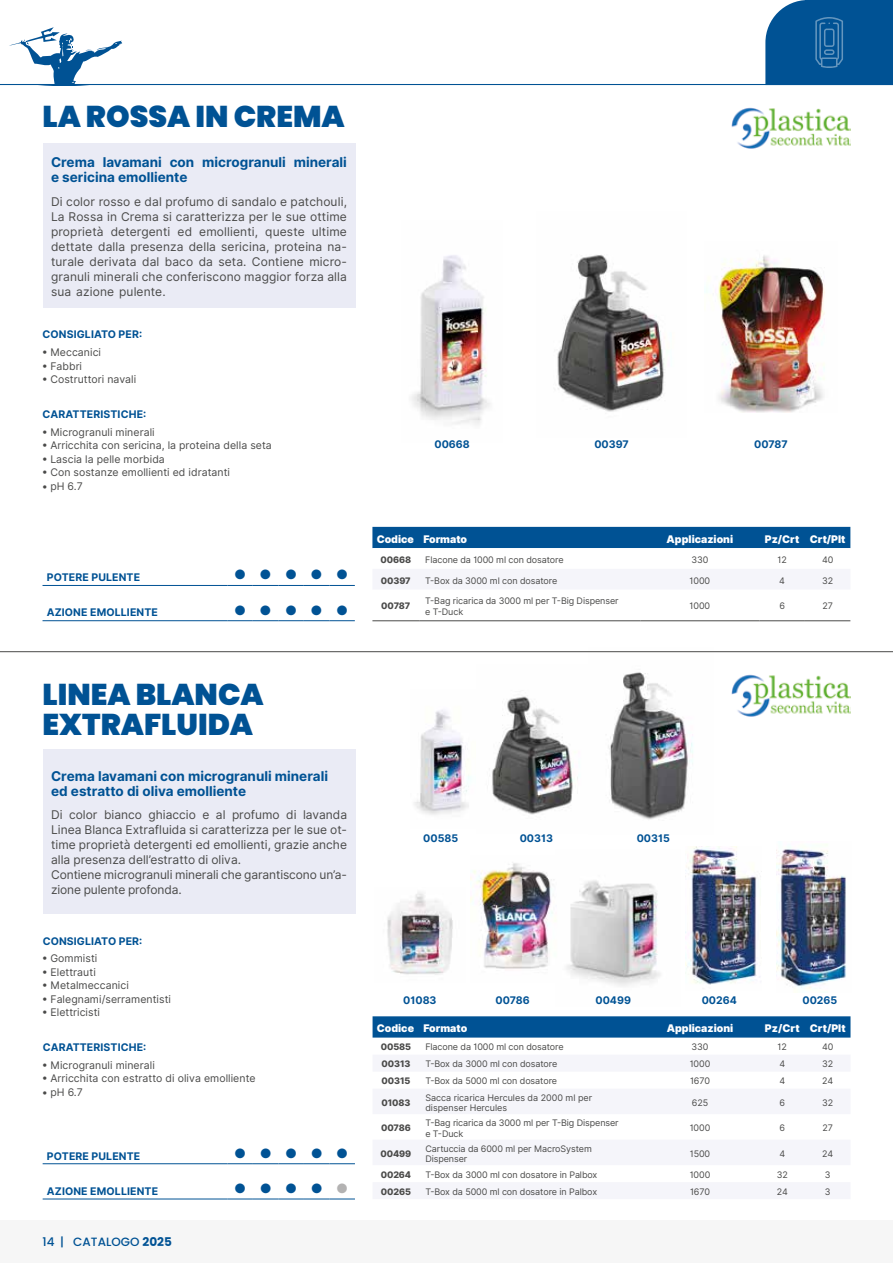
<style>
.page{position:relative;width:893px;height:1263px;background:#fff}
.page>*{position:absolute;margin:0;border:0;box-sizing:border-box;transform-origin:0 0}
.t1{font:900 30px/30px "Poppins";color:#005294}
.t2{font:700 13.5px/15px "Inter";color:#005294}
.t3{font:13.5px "Zapf Dingbats ITC";color:#005294}
.t4{font:12px/15px "Inter";color:#4a4a49;text-align:justify}
.t5{font:500 12px "Poppins";color:#005294}
.t6{font:10.5px "Inter";letter-spacing:.005em;color:#4a4a49}
.t7{font:700 10.5px "Inter";letter-spacing:.01em;color:#005294}
.t8{font:900 10.5px "Inter";color:#fff}
.t9{font:9px/10.5px "Inter";letter-spacing:-.01em;color:#4a4a49}
.t10{font:800 9px "Inter";letter-spacing:-.01em;color:#4a4a49}
.s1{color:#b3b2b2}
.s2{font-weight:700}
</style>
<div class="page">
<div style="left:0;top:1220px;width:893px;height:43px;background:#f6f6f6"></div>
<svg style="left:9px;top:27px;width:114px;height:57px"></svg>
<hr style="left:0;top:84px;width:893px;height:1px;background:#005294">
<svg style="left:765px;top:0;width:128px;height:84px;background:#105c9a"></svg>
<div style="left:805px;top:0;width:88px;height:9px;background:#005294"></div>
<img style="left:557px;top:255px;width:107px;height:157px">
<img style="left:589px;top:652px;width:124px;height:168px">
<img style="left:414px;top:710px;width:56px;height:105px">
<img style="left:566px;top:880px;width:94px;height:106px">
<img style="left:471px;top:863px;width:85px;height:106px">
<img style="left:387px;top:892px;width:66px;height:83px">
<img style="left:685px;top:847px;width:75px;height:138px">
<img style="left:777px;top:844px;width:69px;height:146px">
<img style="left:704px;top:255px;width:121px;height:158px">
<img style="left:411px;top:255px;width:79px;height:170px">
<div style="left:372px;top:527px;width:478px;height:21px;background:#005294"></div>
<hr style="left:372px;top:620px;width:47px;height:1px;background:#4a4a49">
<hr style="left:419px;top:620px;width:221px;height:1px;background:#4a4a49">
<hr style="left:640px;top:620px;width:119px;height:1px;background:#4a4a49">
<hr style="left:759px;top:620px;width:46px;height:1px;background:#4a4a49">
<hr style="left:805px;top:620px;width:45px;height:1px;background:#4a4a49">
<div style="left:373px;top:1016px;width:477px;height:21px;background:#005294"></div>
<div style="left:43px;top:143px;width:312px;height:164px;background:#eaebf5"></div>
<div style="left:43px;top:749px;width:313px;height:164px;background:#eaebf5"></div>
<hr style="left:43px;top:620px;width:184px;height:1px;background:#005294">
<svg style="left:227px;top:620px;width:128px;height:1px"></svg>
<hr style="left:43px;top:585px;width:184px;height:1px;background:#005294">
<svg style="left:227px;top:585px;width:128px;height:1px"></svg>
<hr style="left:43px;top:1199px;width:184px;height:1px;background:#005294">
<svg style="left:227px;top:1199px;width:128px;height:1px"></svg>
<hr style="left:43px;top:1163px;width:184px;height:1px;background:#005294">
<svg style="left:227px;top:1163px;width:128px;height:1px"></svg>
<img style="left:492px;top:664px;width:98px;height:156px">
<hr style="left:0;top:651px;width:893px;height:1px;background:#4a4a49">
<img style="left:732px;top:107px;width:119px;height:42px">
<img style="left:732px;top:674px;width:119px;height:43px">
<h1 class="t1" style="left:43px;top:102px;width:304px">LA ROSSA IN CREMA</h1>
<p class="t2" style="left:51px;top:155px;width:297px">Crema lavamani con microgranuli minerali e sericina emolliente</p>
<p class="t4" style="left:51px;top:194px;width:297px">Di color rosso e dal profumo di sandalo e patchouli, La Rossa in Crema si caratterizza per le sue ottime proprietà detergenti ed emollienti, queste ultime dettate dalla presenza della sericina, proteina na&shy;turale derivata dal baco da seta. Contiene micro&shy;granuli minerali che conferiscono maggior forza alla sua azione pulente.</p>
<p class="t7" style="left:43px;top:327px;width:101px">CONSIGLIATO PER:</p>
<p class="t6" style="left:43px;top:345px;width:60px">• Meccanici</p>
<p class="t6" style="left:43px;top:358px;width:41px">• Fabbri</p>
<p class="t6" style="left:43px;top:372px;width:95px">• Costruttori navali</p>
<p class="t7" style="left:43px;top:406px;width:105px">CARATTERISTICHE:</p>
<p class="t6" style="left:43px;top:424px;width:114px">• Microgranuli minerali</p>
<p class="t6" style="left:43px;top:438px;width:231px">• Arricchita con sericina, la proteina della seta</p>
<p class="t6" style="left:43px;top:451px;width:124px">• Lascia la pelle morbida</p>
<p class="t6" style="left:43px;top:465px;width:189px">• Con sostanze emollienti ed idratanti</p>
<p class="t6" style="left:43px;top:478px;width:42px">• pH 6.7</p>
<p class="t7" style="left:47px;top:570px;width:95px">POTERE PULENTE</p>
<p class="t3" style="left:235px;top:568px;width:114px">●●●●●</p>
<p class="t7" style="left:47px;top:605px;width:113px">AZIONE EMOLLIENTE</p>
<p class="t3" style="left:235px;top:604px;width:114px">●●●●●</p>
<h1 class="t1" style="left:43px;top:680px;width:223px">LINEA BLANCA<br>EXTRAFLUIDA</h1>
<p class="t2" style="left:51px;top:769px;width:278px">Crema lavamani con microgranuli minerali ed estratto di oliva emolliente</p>
<p class="t4" style="left:51px;top:808px;width:297px;text-align:left">Di color bianco ghiaccio e al profumo di lavanda Linea Blanca Extrafluida si caratterizza per le sue ot&shy;time proprietà detergenti ed emollienti, grazie anche alla presenza dell’estratto di oliva.<br>Contiene microgranuli minerali che garantiscono un’a&shy;zione pulente profonda.</p>
<p class="t7" style="left:43px;top:933px;width:101px">CONSIGLIATO PER:</p>
<p class="t6" style="left:43px;top:951px;width:56px">• Gommisti</p>
<p class="t6" style="left:43px;top:964px;width:55px">• Elettrauti</p>
<p class="t6" style="left:43px;top:978px;width:88px">• Metalmeccanici</p>
<p class="t6" style="left:43px;top:991px;width:130px">• Falegnami/serramentisti</p>
<p class="t6" style="left:43px;top:1005px;width:59px">• Elettricisti</p>
<p class="t7" style="left:43px;top:1040px;width:105px">CARATTERISTICHE:</p>
<p class="t6" style="left:43px;top:1057px;width:114px">• Microgranuli minerali</p>
<p class="t6" style="left:43px;top:1071px;width:214px">• Arricchita con estratto di oliva emolliente</p>
<p class="t6" style="left:43px;top:1084px;width:42px">• pH 6.7</p>
<p class="t7" style="left:47px;top:1148px;width:95px">POTERE PULENTE</p>
<p class="t3" style="left:235px;top:1147px;width:114px">●●●●●</p>
<p class="t7" style="left:47px;top:1183px;width:113px">AZIONE EMOLLIENTE</p>
<p class="t3" style="left:235px;top:1182px;width:114px">●●●●<span class="s1">●</span></p>
<p class="t5" style="left:43px;top:1235px;width:131px">14 | CATALOGO <span class="s2">2025</span></p>
<p class="t7" style="left:434px;top:437px;width:37px">00668</p>
<p class="t7" style="left:594px;top:437px;width:36px">00397</p>
<p class="t7" style="left:754px;top:437px;width:35px">00787</p>
<p class="t8" style="left:377px;top:531px;width:92px">Codice Formato</p>
<p class="t8" style="left:667px;top:531px;width:68px">Applicazioni</p>
<p class="t8" style="left:765px;top:531px;width:82px">Pz/Crt Crt/Plt</p>
<p class="t10" style="left:381px;top:553px;width:32px">00668</p>
<p class="t9" style="left:425px;top:554px;width:140px">Flacone da 1000 ml con dosatore</p>
<p class="t9" style="left:691px;top:554px;width:18px">330</p>
<p class="t9" style="left:777px;top:554px;width:11px">12</p>
<p class="t9" style="left:822px;top:554px;width:13px">40</p>
<p class="t10" style="left:381px;top:574px;width:31px">00397</p>
<p class="t9" style="left:425px;top:575px;width:134px">T-Box da 3000 ml con dosatore</p>
<p class="t9" style="left:690px;top:575px;width:22px">1000</p>
<p class="t9" style="left:779px;top:575px;width:7px">4</p>
<p class="t9" style="left:822px;top:575px;width:13px">32</p>
<p class="t10" style="left:381px;top:600px;width:31px">00787</p>
<p class="t9" style="left:425px;top:596px;width:195px">T-Bag ricarica da 3000 ml per T-Big Dispenser e T-Duck</p>
<p class="t9" style="left:690px;top:601px;width:22px">1000</p>
<p class="t9" style="left:779px;top:601px;width:7px">6</p>
<p class="t9" style="left:822px;top:601px;width:12px">27</p>
<p class="t7" style="left:423px;top:830px;width:36px">00585</p>
<p class="t7" style="left:520px;top:830px;width:35px">00313</p>
<p class="t7" style="left:637px;top:830px;width:35px">00315</p>
<p class="t7" style="left:403px;top:992px;width:35px">01083</p>
<p class="t7" style="left:495px;top:992px;width:36px">00786</p>
<p class="t7" style="left:595px;top:992px;width:37px">00499</p>
<p class="t7" style="left:702px;top:992px;width:37px">00264</p>
<p class="t7" style="left:802px;top:992px;width:36px">00265</p>
<p class="t8" style="left:377px;top:1020px;width:92px">Codice Formato</p>
<p class="t8" style="left:667px;top:1020px;width:68px">Applicazioni</p>
<p class="t8" style="left:765px;top:1020px;width:82px">Pz/Crt Crt/Plt</p>
<p class="t10" style="left:381px;top:1041px;width:32px">00585</p>
<p class="t9" style="left:425px;top:1042px;width:140px">Flacone da 1000 ml con dosatore</p>
<p class="t9" style="left:691px;top:1042px;width:18px">330</p>
<p class="t9" style="left:778px;top:1042px;width:11px">12</p>
<p class="t9" style="left:822px;top:1042px;width:13px">40</p>
<p class="t10" style="left:381px;top:1058px;width:30px">00313</p>
<p class="t9" style="left:425px;top:1059px;width:134px">T-Box da 3000 ml con dosatore</p>
<p class="t9" style="left:690px;top:1059px;width:22px">1000</p>
<p class="t9" style="left:779px;top:1059px;width:7px">4</p>
<p class="t9" style="left:822px;top:1059px;width:13px">32</p>
<p class="t10" style="left:382px;top:1075px;width:30px">00315</p>
<p class="t9" style="left:425px;top:1076px;width:133px">T-Box da 5000 ml con dosatore</p>
<p class="t9" style="left:690px;top:1076px;width:21px">1670</p>
<p class="t9" style="left:779px;top:1076px;width:7px">4</p>
<p class="t9" style="left:822px;top:1076px;width:12px">24</p>
<p class="t10" style="left:381px;top:1096px;width:30px">01083</p>
<p class="t9" style="left:425px;top:1092px;width:168px">Sacca ricarica Hercules da 2000 ml per dispenser Hercules</p>
<p class="t9" style="left:692px;top:1097px;width:18px">625</p>
<p class="t9" style="left:779px;top:1097px;width:7px">6</p>
<p class="t9" style="left:822px;top:1097px;width:13px">32</p>
<p class="t10" style="left:381px;top:1121px;width:31px">00786</p>
<p class="t9" style="left:425px;top:1117px;width:195px">T-Bag ricarica da 3000 ml per T-Big Dispenser e T-Duck</p>
<p class="t9" style="left:690px;top:1123px;width:22px">1000</p>
<p class="t9" style="left:779px;top:1123px;width:7px">6</p>
<p class="t9" style="left:822px;top:1123px;width:12px">27</p>
<p class="t10" style="left:381px;top:1147px;width:32px">00499</p>
<p class="t9" style="left:425px;top:1143px;width:168px">Cartuccia da 6000 ml per MacroSystem<br>Dispenser</p>
<p class="t9" style="left:690px;top:1148px;width:22px">1500</p>
<p class="t9" style="left:779px;top:1148px;width:7px">4</p>
<p class="t9" style="left:822px;top:1148px;width:12px">24</p>
<p class="t10" style="left:381px;top:1168px;width:32px">00264</p>
<p class="t9" style="left:425px;top:1169px;width:174px">T-Box da 3000 ml con dosatore in Palbox</p>
<p class="t9" style="left:690px;top:1169px;width:22px">1000</p>
<p class="t9" style="left:777px;top:1169px;width:13px">32</p>
<p class="t9" style="left:825px;top:1169px;width:7px">3</p>
<p class="t10" style="left:381px;top:1185px;width:32px">00265</p>
<p class="t9" style="left:425px;top:1187px;width:173px">T-Box da 5000 ml con dosatore in Palbox</p>
<p class="t9" style="left:690px;top:1186px;width:21px">1670</p>
<p class="t9" style="left:777px;top:1187px;width:12px">24</p>
<p class="t9" style="left:825px;top:1187px;width:7px">3</p>
</div>
